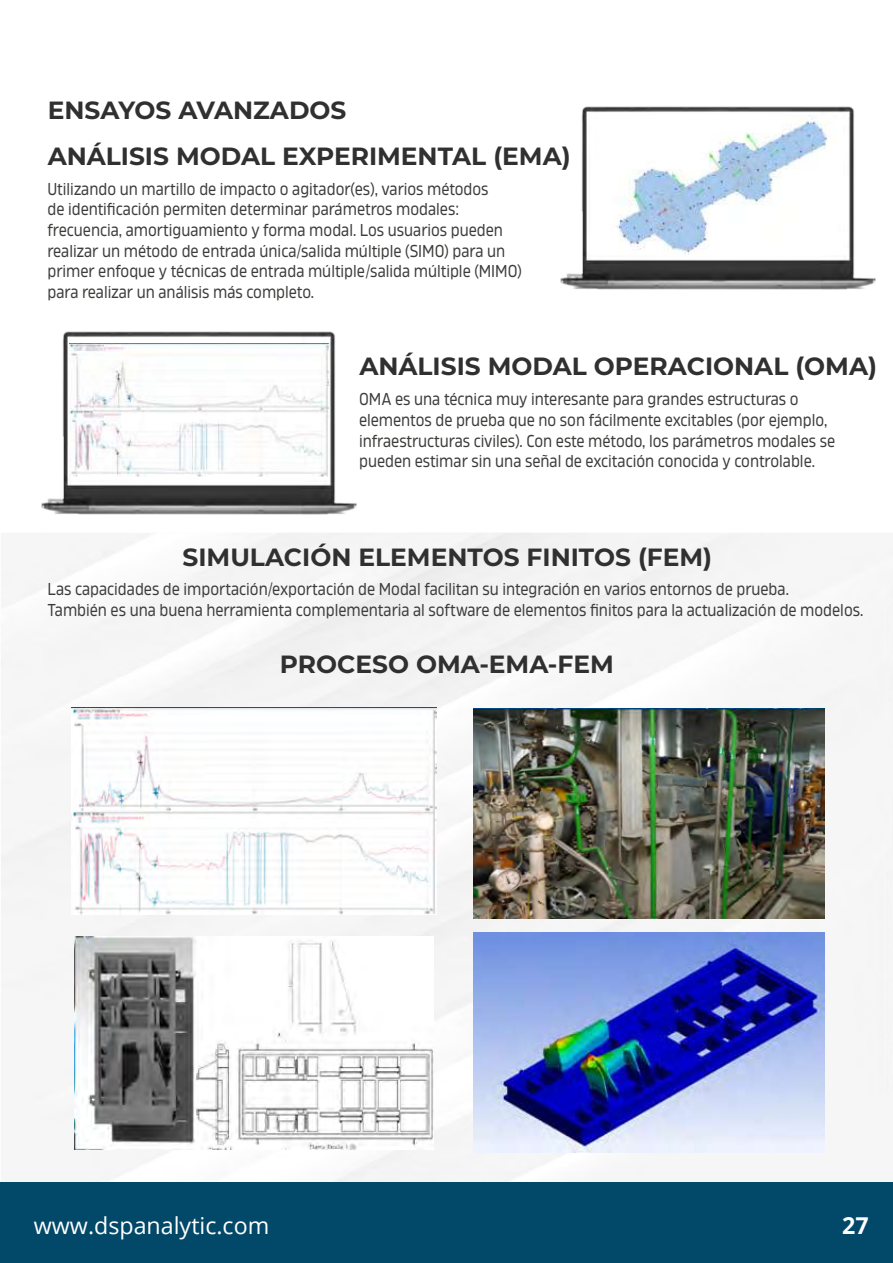
<style>
.page{position:relative;width:893px;height:1263px;background:#fff}
.page>*{position:absolute;margin:0;border:0;box-sizing:border-box;transform-origin:0 0}
.t1{font:700 24.9px/46px "Montserrat";color:#303030}
.t2{font:23.25px "Open Sans";color:#fff}
.t3{font:700 23.25px "Open Sans";color:#fff}
.t4{font:17.25px/20.5px "Amfibia";color:#3c3c3b;scale:.91 1}
</style>
<div class="page">
<div style="left:1px;top:533px;width:892px;height:650px;background:#f6f6f6"></div>
<div style="left:0;top:1183px;width:893px;height:80px;background:#024869"></div>
<img style="left:560px;top:106px;width:316px;height:184px">
<img style="left:41px;top:331px;width:316px;height:184px">
<img style="left:601px;top:115px;width:235px;height:139px">
<img style="left:69px;top:344px;width:259px;height:132px">
<img style="left:72px;top:707px;width:365px;height:207px">
<img style="left:474px;top:708px;width:350px;height:210px">
<img style="left:474px;top:932px;width:350px;height:221px">
<img style="left:75px;top:936px;width:359px;height:213px">
<h1 class="t1" style="left:48px;top:86px;width:525px">ENSAYOS AVANZADOS<br>ANÁLISIS MODAL EXPERIMENTAL (EMA)</h1>
<p class="t4" style="left:47px;top:179px;width:523px">Utilizando un martillo de impacto o agitador(es), varios métodos<br>de identificación permiten determinar parámetros modales: frecuencia, amortiguamiento y forma modal. Los usuarios pueden realizar un método de entrada única/salida múltiple (SIMO) para un primer enfoque y técnicas de entrada múltiple/salida múltiple (MIMO) para realizar un análisis más completo.</p>
<h1 class="t1" style="left:359px;top:342px;width:519px">ANÁLISIS MODAL OPERACIONAL (OMA)</h1>
<p class="t4" style="left:359px;top:389px;width:525px">OMA es una técnica muy interesante para grandes estructuras o elementos de prueba que no son fácilmente excitables (por ejemplo, infraestructuras civiles). Con este método, los parámetros modales se pueden estimar sin una señal de excitación conocida y controlable.</p>
<h1 class="t1" style="left:183px;top:532px;width:531px">SIMULACIÓN ELEMENTOS FINITOS (FEM)</h1>
<p class="t4" style="left:47px;top:579px;width:898px">Las capacidades de importación/exportación de Modal facilitan su integración en varios entornos de prueba.<br>También es una buena herramienta complementaria al software de elementos finitos para la actualización de modelos.</p>
<h1 class="t1" style="left:280px;top:640px;width:335px">PROCESO OMA-EMA-FEM</h1>
<h2 class="t2" style="left:34px;top:1210px;width:237px">www.dspanalytic.com</h2>
<h2 class="t3" style="left:842px;top:1210px;width:28px">27</h2>
</div>
